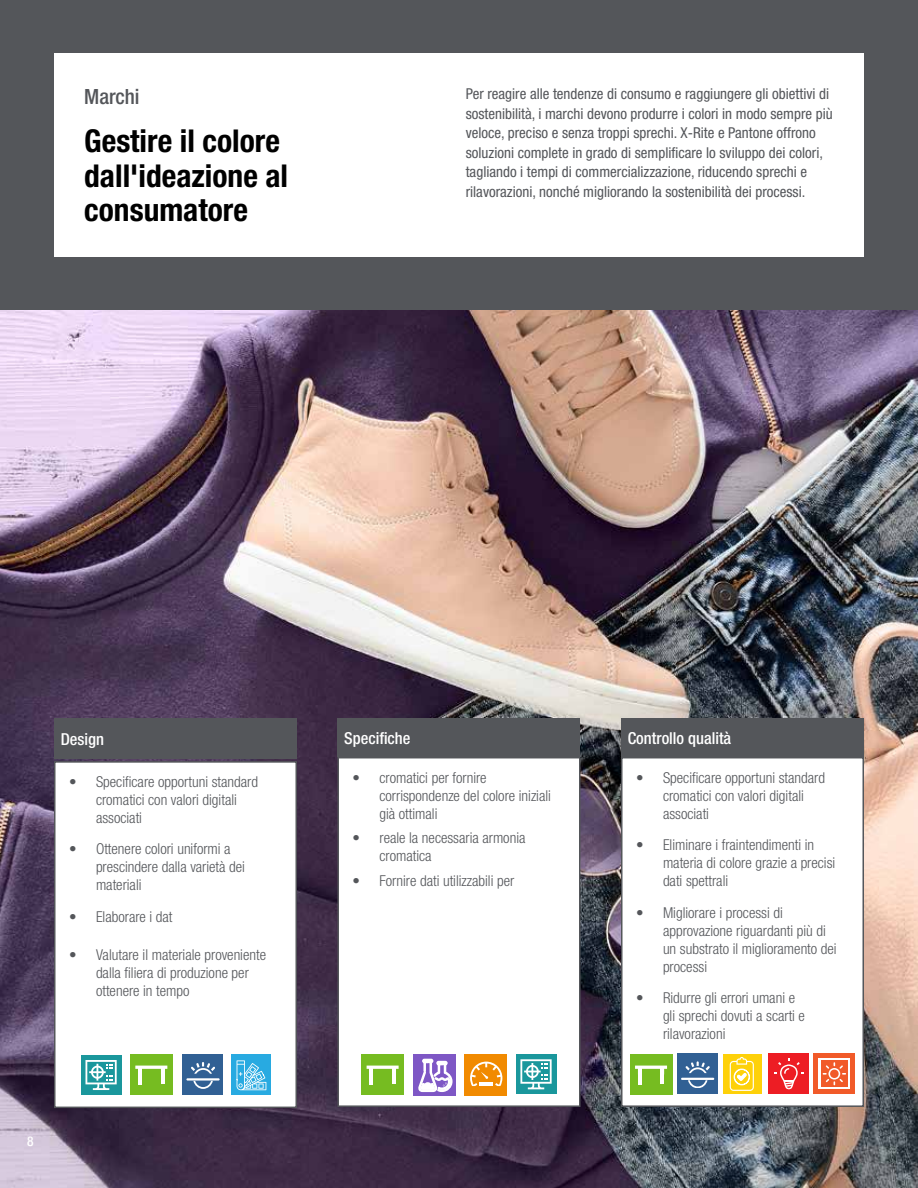
<style>
.page{position:relative;width:918px;height:1188px;background:#fff}
.page>*{position:absolute;margin:0;border:0;box-sizing:border-box;transform-origin:0 0}
.t1{font:700 condensed 31.5px/34.5px "Helvetica Neue LT Pro";color:#000}
.t2{font:500 condensed 21px "Helvetica Neue LT Std";color:#54565a}
.t3{font:500 condensed 16.5px "Helvetica Neue LT Std";color:#fff}
.t4{font:300 condensed 15px/18px "Helvetica Neue LT Std";color:#54565a}
.t5{font:condensed 15px/19.5px "Helvetica Neue LT Std";color:#54565a}
.t6{font:500 condensed 13.5px "Helvetica Neue LT Pro";color:#fff}
</style>
<div class="page">
<img style="left:0;top:310px;width:918px;height:878px">
<div style="left:0;top:0;width:918px;height:310px;background:#54565a"></div>
<div style="left:54px;top:53px;width:810px;height:204px;background:#fff"></div>
<div style="left:55px;top:762px;width:241px;height:345px;background:#fff"></div>
<div style="left:54px;top:761px;width:243px;height:347px;border:2px solid #54565a"></div>
<div style="left:338px;top:758px;width:242px;height:348px;background:#fff"></div>
<div style="left:338px;top:757px;width:242px;height:350px;border:2px solid #54565a"></div>
<div style="left:622px;top:758px;width:241px;height:348px;background:#fff"></div>
<div style="left:621px;top:757px;width:243px;height:350px;border:2px solid #54565a"></div>
<div style="left:81px;top:1055px;width:40px;height:39px;background:#1a979c"></div>
<svg style="left:85px;top:1060px;width:32px;height:30px"></svg>
<div style="left:130px;top:1054px;width:43px;height:41px;background:#76bc21"></div>
<svg style="left:135px;top:1066px;width:32px;height:9px"></svg>
<hr style="left:138px;top:1069px;width:4px;height:16px;background:#fff">
<hr style="left:161px;top:1069px;width:3px;height:15px;background:#fff">
<div style="left:182px;top:1054px;width:41px;height:41px;background:#316094"></div>
<svg style="left:193px;top:1081px;width:20px;height:7px"></svg>
<hr style="left:186px;top:1078px;width:34px;height:3px;background:#fff">
<svg style="left:191px;top:1062px;width:24px;height:12px"></svg>
<div style="left:231px;top:1054px;width:39px;height:41px;background:#28aae1"></div>
<svg style="left:237px;top:1060px;width:29px;height:30px"></svg>
<div style="left:516px;top:1054px;width:40px;height:40px;background:#1a979c"></div>
<svg style="left:520px;top:1059px;width:32px;height:30px"></svg>
<div style="left:362px;top:1054px;width:42px;height:41px;background:#76bc21"></div>
<svg style="left:367px;top:1066px;width:32px;height:9px"></svg>
<hr style="left:370px;top:1069px;width:3px;height:16px;background:#fff">
<hr style="left:392px;top:1069px;width:4px;height:15px;background:#fff">
<div style="left:414px;top:1054px;width:42px;height:41px;background:#7e57c5"></div>
<svg style="left:418px;top:1058px;width:35px;height:35px"></svg>
<div style="left:465px;top:1054px;width:42px;height:41px;background:#f18a00"></div>
<svg style="left:470px;top:1062px;width:32px;height:24px"></svg>
<div style="left:677px;top:1054px;width:40px;height:40px;background:#316094"></div>
<svg style="left:688px;top:1080px;width:19px;height:8px"></svg>
<hr style="left:681px;top:1078px;width:33px;height:2px;background:#fff">
<svg style="left:686px;top:1061px;width:24px;height:12px"></svg>
<div style="left:630px;top:1054px;width:42px;height:41px;background:#76bc21"></div>
<svg style="left:635px;top:1066px;width:32px;height:9px"></svg>
<hr style="left:638px;top:1069px;width:4px;height:16px;background:#fff">
<hr style="left:661px;top:1069px;width:3px;height:15px;background:#fff">
<div style="left:723px;top:1054px;width:39px;height:40px;background:#fed109"></div>
<svg style="left:730px;top:1057px;width:24px;height:34px"></svg>
<div style="left:769px;top:1054px;width:40px;height:40px;background:#ed1d24"></div>
<svg style="left:774px;top:1058px;width:30px;height:31px"></svg>
<div style="left:814px;top:1054px;width:41px;height:40px;background:#f15a29"></div>
<svg style="left:819px;top:1058px;width:31px;height:31px"></svg>
<div style="left:821px;top:1061px;width:27px;height:26px;background:#f15a29"></div>
<svg style="left:823px;top:1062px;width:23px;height:23px"></svg>
<div style="left:54px;top:718px;width:243px;height:41px;background:#54565a"></div>
<div style="left:338px;top:718px;width:242px;height:39px;background:#54565a"></div>
<div style="left:621px;top:718px;width:243px;height:39px;background:#54565a"></div>
<h2 class="t2" style="left:84px;top:84px;width:57px">Marchi</h2>
<h1 class="t1" style="left:84px;top:123px;width:205px">Gestire il colore dall'ideazione al consumatore</h1>
<p class="t5" style="left:466px;top:84px;width:368px">Per reagire alle tendenze di consumo e raggiungere gli obiettivi di sostenibilità, i marchi devono produrre i colori in modo sempre più veloce, preciso e senza troppi sprechi. X-Rite e Pantone offrono soluzioni complete in grado di semplificare lo sviluppo dei colori, tagliando i tempi di commercializzazione, riducendo sprechi e rilavorazioni, nonché migliorando la sostenibilità dei processi.</p>
<p class="t3" style="left:61px;top:729px;width:45px">Design</p>
<p class="t3" style="left:344px;top:728px;width:68px">Specifiche</p>
<p class="t3" style="left:628px;top:728px;width:105px">Controllo qualità</p>
<p class="t4" style="left:96px;top:772px;width:164px;text-indent:-27px">• Specificare opportuni standard cromatici con valori digitali associati</p>
<p class="t4" style="left:96px;top:840px;width:151px;text-indent:-27px">• Ottenere colori uniformi a prescindere dalla varietà dei materiali</p>
<p class="t4" style="left:69px;top:907px;width:105px">• Elaborare i dat</p>
<p class="t4" style="left:96px;top:946px;width:172px;text-indent:-27px">• Valutare il materiale proveniente dalla filiera di produzione per ottenere in tempo</p>
<p class="t4" style="left:380px;top:768px;width:173px;text-indent:-27px">• cromatici per fornire corrispondenze del colore iniziali già ottimali</p>
<p class="t4" style="left:380px;top:829px;width:148px;text-indent:-27px">• reale la necessaria armonia cromatica</p>
<p class="t4" style="left:352px;top:872px;width:163px">• Fornire dati utilizzabili per</p>
<p class="t4" style="left:663px;top:768px;width:164px;text-indent:-27px">• Specificare opportuni standard cromatici con valori digitali associati</p>
<p class="t4" style="left:663px;top:836px;width:174px;text-indent:-27px">• Eliminare i fraintendimenti in materia di colore grazie a precisi dati spettrali</p>
<p class="t4" style="left:663px;top:903px;width:175px;text-indent:-27px">• Migliorare i processi di approvazione riguardanti più di un substrato il miglioramento dei processi</p>
<p class="t4" style="left:663px;top:989px;width:144px;text-indent:-27px">• Ridurre gli errori umani e gli sprechi dovuti a scarti e rilavorazioni</p>
<p class="t6" style="left:27px;top:1133px;width:8px">8</p>
</div>
